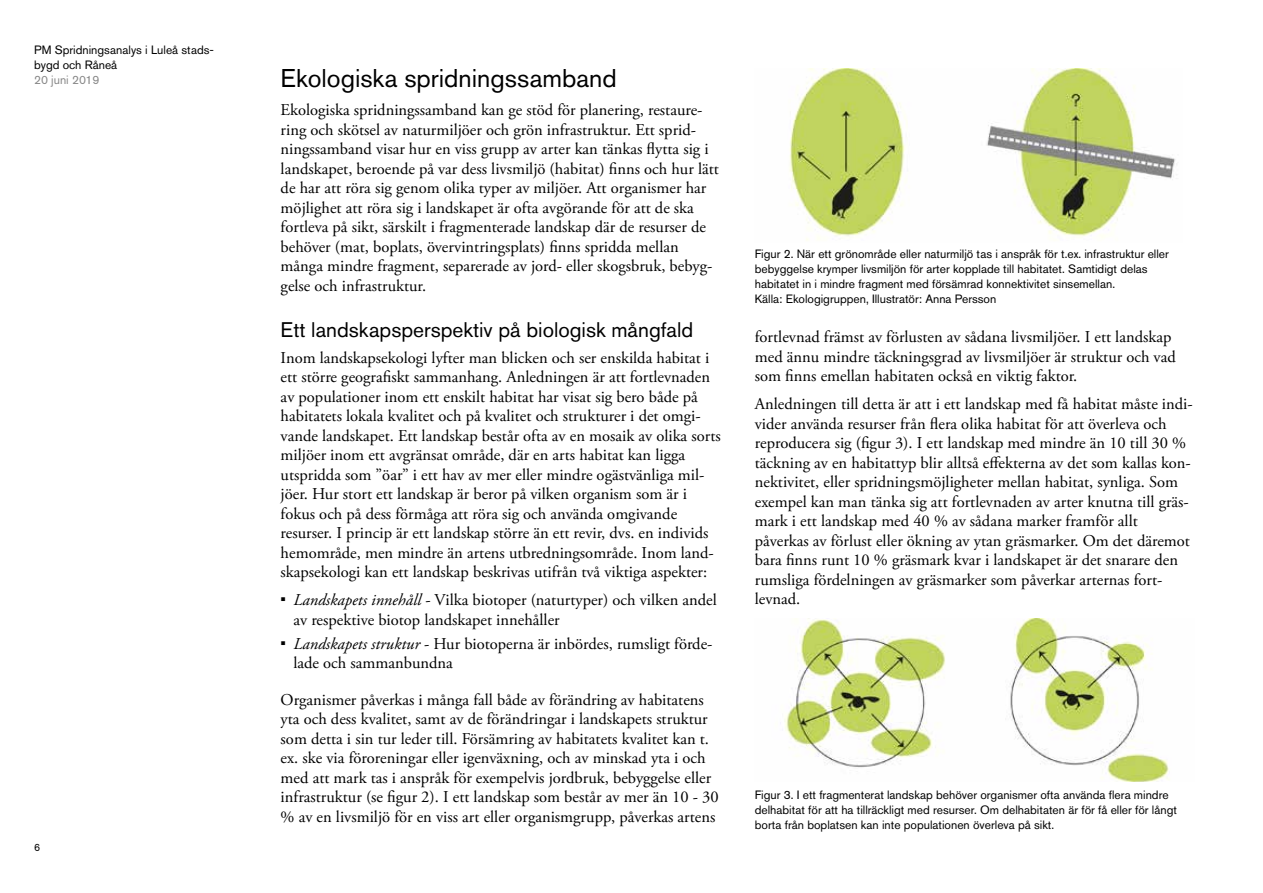
<style>
.page{position:relative;width:1263px;height:893px;background:#fff}
.page>*{position:absolute;margin:0;border:0;box-sizing:border-box;transform-origin:0 0}
.t1{font:25.5px "Akzidenz Grotesk Std";color:#000}
.t2{font:21px "Akzidenz Grotesk Std";color:#000}
.t3{font:16.5px/19.5px "Adobe Garamond Pro";color:#000}
.t4{font:12px/15px "Akzidenz Grotesk Std";color:#000}
.t5{font:12px "Akzidenz Grotesk Std";color:#878787}
.t6{font:10.5px "Akzidenz Grotesk Std";color:#000}
.s1{font-family:"Akzidenz Grotesk Std"}
.s2{font-style:italic}
</style>
<div class="page">
<img style="left:789px;top:68px;width:387px;height:173px">
<img style="left:784px;top:619px;width:385px;height:163px">
<p class="t4" style="left:34px;top:42px;width:181px">PM Spridningsanalys i Luleå stads&shy;bygd och Råneå</p>
<p class="t5" style="left:34px;top:73px;width:67px">20 juni 2019</p>
<h1 class="t1" style="left:281px;top:63px;width:338px">Ekologiska spridningssamband</h1>
<p class="t3" style="left:281px;top:101px;width:440px">Ekologiska spridningssamband kan ge stöd för planering, restaure&shy;ring och skötsel av naturmiljöer och grön infrastruktur. Ett sprid&shy;ningssamband visar hur en viss grupp av arter kan tänkas flytta sig i landskapet, beroende på var dess livsmiljö (habitat) finns och hur lätt de har att röra sig genom olika typer av miljöer. Att organismer har möjlighet att röra sig i landskapet är ofta avgörande för att de ska fortleva på sikt, särskilt i fragmenterade landskap där de resurser de behöver (mat, boplats, övervintringsplats) finns spridda mellan många mindre fragment, separerade av jord- eller skogsbruk, bebyg&shy;gelse och infrastruktur.</p>
<p class="t2" style="left:281px;top:317px;width:414px">Ett landskapsperspektiv på biologisk mångfald</p>
<p class="t3" style="left:281px;top:348px;width:442px">Inom landskapsekologi lyfter man blicken och ser enskilda habitat i ett större geografiskt sammanhang. Anledningen är att fortlevnaden av populationer inom ett enskilt habitat har visat sig bero både på habitatets lokala kvalitet och på kvalitet och strukturer i det omgi&shy;vande landskapet. Ett landskap består ofta av en mosaik av olika sorts miljöer inom ett avgränsat område, där en arts habitat kan ligga utspridda som ”öar” i ett hav av mer eller mindre ogästvänliga mil&shy;jöer. Hur stort ett landskap är beror på vilken organism som är i fokus och på dess förmåga att röra sig och använda omgivande resurser. I princip är ett landskap större än ett revir, dvs. en individs hemområde, men mindre än artens utbredningsområde. Inom land&shy;skapsekologi kan ett landskap beskrivas utifrån två viktiga aspekter:</p>
<p class="t3" style="left:293px;top:591px;width:425px;text-indent:-13px"><span class="s1">•</span> <span class="s2">Landskapets innehåll</span> - Vilka biotoper (naturtyper) och vilken andel av respektive biotop landskapet innehåller</p>
<p class="t3" style="left:293px;top:634px;width:421px;text-indent:-13px"><span class="s1">•</span> <span class="s2">Landskapets struktur</span> - Hur biotoperna är inbördes, rumsligt förde&shy;lade och sammanbundna</p>
<p class="t3" style="left:281px;top:690px;width:440px">Organismer påverkas i många fall både av förändring av habitatens yta och dess kvalitet, samt av de förändringar i landskapets struktur som detta i sin tur leder till. Försämring av habitatets kvalitet kan t. ex. ske via föroreningar eller igenväxning, och av minskad yta i och med att mark tas i anspråk för exempelvis jordbruk, bebyggelse eller infrastruktur (se figur 2). I ett landskap som består av mer än 10 - 30 % av en livsmiljö för en viss art eller organismgrupp, påverkas artens</p>
<p class="t6" style="left:34px;top:841px;width:8px">6</p>
<p class="t4" style="left:755px;top:247px;width:416px">Figur 2. När ett grönområde eller naturmiljö tas i anspråk för t.ex. infrastruktur eller bebyggelse krymper livsmiljön för arter kopplade till habitatet. Samtidigt delas habitatet in i mindre fragment med försämrad konnektivitet sinsemellan.<br>Källa: Ekologigruppen, Illustratör: Anna Persson</p>
<p class="t3" style="left:755px;top:328px;width:422px">fortlevnad främst av förlusten av sådana livsmiljöer. I ett landskap med ännu mindre täckningsgrad av livsmiljöer är struktur och vad som finns emellan habitaten också en viktig faktor.</p>
<p class="t3" style="left:755px;top:395px;width:439px">Anledningen till detta är att i ett landskap med få habitat måste indi&shy;vider använda resurser från flera olika habitat för att överleva och reproducera sig (figur 3). I ett landskap med mindre än 10 till 30 % täckning av en habitattyp blir alltså effekterna av det som kallas kon&shy;nektivitet, eller spridningsmöjligheter mellan habitat, synliga. Som exempel kan man tänka sig att fortlevnaden av arter knutna till gräs&shy;mark i ett landskap med 40 % av sådana marker framför allt påverkas av förlust eller ökning av ytan gräsmarker. Om det däremot bara finns runt 10 % gräsmark kvar i landskapet är det snarare den rumsliga fördelningen av gräsmarker som påverkar arternas fort&shy;levnad.</p>
<p class="t4" style="left:755px;top:787px;width:424px">Figur 3. I ett fragmenterat landskap behöver organismer ofta använda flera mindre delhabitat för att ha tillräckligt med resurser. Om delhabitaten är för få eller för långt borta från boplatsen kan inte populationen överleva på sikt.</p>
</div>
